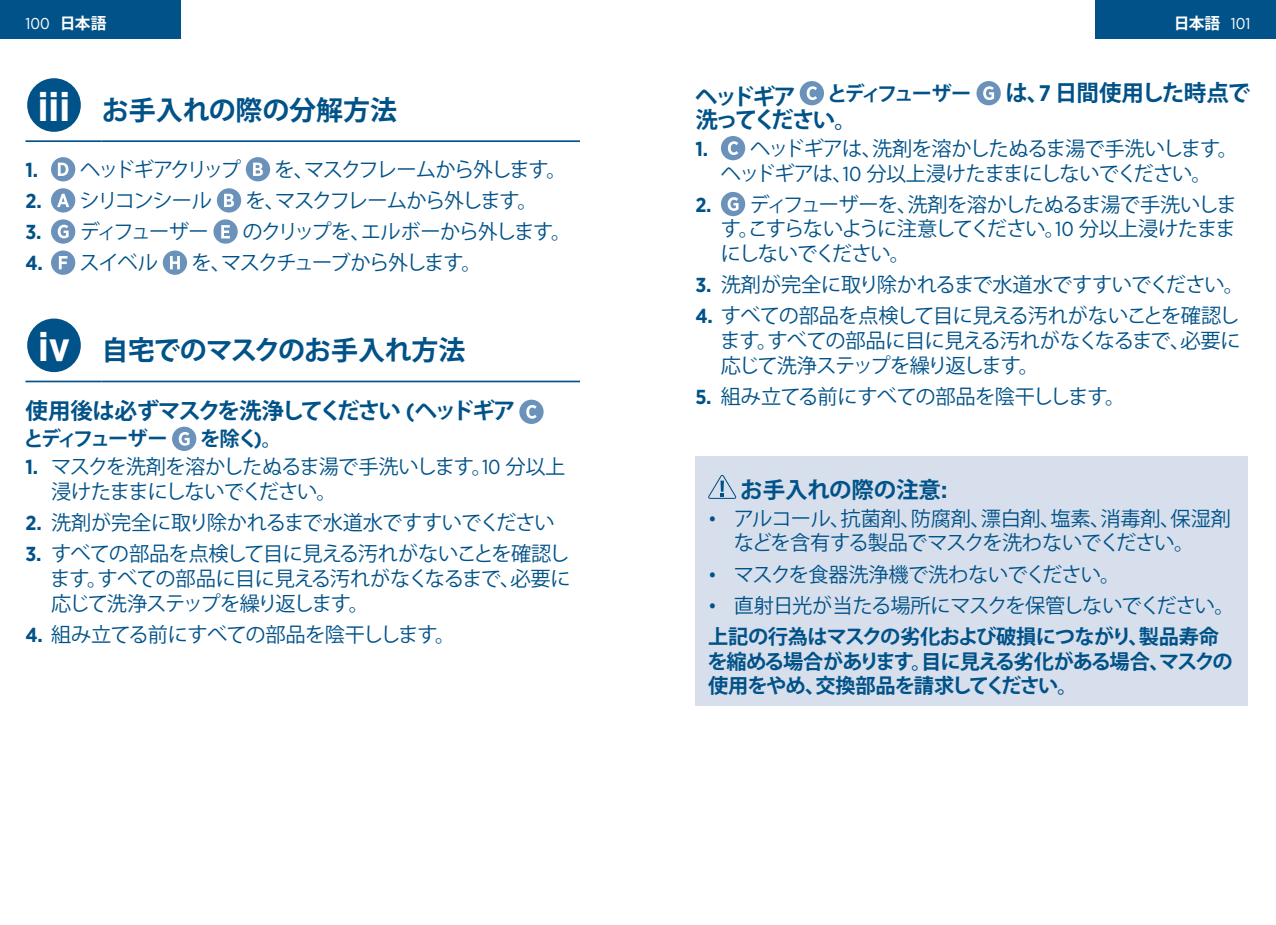
<style>
.page{position:relative;width:1276px;height:925px;background:#fff}
.page>*{position:absolute;margin:0;border:0;box-sizing:border-box;transform-origin:0 0}
.t1{font:700 27px "Koz Go Pro";letter-spacing:-.03em;color:#005288}
.t2{font:700 27px "Koz Go Pro";letter-spacing:-.01em;color:#005288}
.t3{font:700 22.5px "Koz Go Pro";letter-spacing:-.07em;color:#005288}
.t4{font:700 22.5px "Koz Go Pro";letter-spacing:-.03em;color:#005288}
.t5{font:700 22.5px "Koz Go Pro";letter-spacing:-.01em;color:#005288}
.t6{font:700 22.5px "Koz Go Pro";letter-spacing:-.125em;color:#005288}
.t7{font:20.25px/24.8px "Koz Go Pro";letter-spacing:-.05em;color:#005288;text-align:justify}
.t8{font:20.25px/24.8px "Koz Go Pro";letter-spacing:-.02em;color:#005288;text-align:center}
.t9{font:700 20.25px/24.8px "Koz Go Pro";letter-spacing:-.05em;color:#005288}
.t10{font:700 20.25px/31.1px "Koz Go Pro";letter-spacing:-.03em;color:#005288}
.t11{font:20.25px "Koz Go Pro";letter-spacing:-.075em;color:#005288}
.t12{font:20.25px "Koz Go Pro";letter-spacing:-.095em;color:#005288}
.t13{font:700 20.25px "Koz Go Pro";letter-spacing:-.14em;color:#005288}
.t14{font:20.25px "Koz Go Pro";letter-spacing:-.15em;color:#005288}
.t15{font:20.25px "Koz Go Pro";letter-spacing:-.07em;color:#005288}
.t16{font:20.25px "Koz Go Pro";letter-spacing:-.12em;color:#005288}
.t17{font:15.75px "Gotham Narrow";color:#fff}
.t18{font:700 15.75px "Koz Go Pro";color:#fff}
.s1{font-family:"Koz Go Pro";font-weight:700}
.s2{font-family:"Gotham Narrow";font-size:40.27px;color:#fff}
.s3{font-family:"Gotham Narrow";font-weight:700}
.s4{font-family:"Gotham Narrow"}
.s5{font-family:"Gotham Narrow";font-weight:400}
.s6{font-weight:400}
</style>
<div class="page">
<div style="left:0;top:0;width:180px;height:38px;background:#005288"></div>
<div style="left:1095px;top:0;width:181px;height:38px;background:#005288"></div>
<hr style="left:26px;top:140px;width:75px;height:2px;background:#005288">
<hr style="left:101px;top:140px;width:479px;height:2px;background:#005288">
<div style="left:27px;top:78px;width:54px;height:54px;background:#005288;border-radius:50%"></div>
<div style="left:51px;top:157px;width:24px;height:24px;background:#6a92bb;border-radius:50%"></div>
<svg style="left:58px;top:163px;width:10px;height:13px"></svg>
<div style="left:246px;top:157px;width:24px;height:24px;background:#6a92bb;border-radius:50%"></div>
<svg style="left:253px;top:163px;width:10px;height:13px"></svg>
<div style="left:51px;top:188px;width:24px;height:25px;background:#6a92bb;border-radius:50%"></div>
<svg style="left:57px;top:194px;width:12px;height:13px"></svg>
<div style="left:217px;top:188px;width:24px;height:25px;background:#6a92bb;border-radius:50%"></div>
<svg style="left:224px;top:194px;width:10px;height:13px"></svg>
<div style="left:51px;top:219px;width:24px;height:25px;background:#6a92bb;border-radius:50%"></div>
<svg style="left:58px;top:225px;width:11px;height:13px"></svg>
<div style="left:213px;top:219px;width:25px;height:25px;background:#6a92bb;border-radius:50%"></div>
<svg style="left:221px;top:225px;width:9px;height:13px"></svg>
<div style="left:51px;top:250px;width:24px;height:25px;background:#6a92bb;border-radius:50%"></div>
<svg style="left:59px;top:256px;width:8px;height:13px"></svg>
<div style="left:163px;top:250px;width:24px;height:25px;background:#6a92bb;border-radius:50%"></div>
<svg style="left:170px;top:256px;width:10px;height:13px"></svg>
<hr style="left:26px;top:381px;width:75px;height:1px;background:#005288">
<hr style="left:101px;top:381px;width:479px;height:1px;background:#005288">
<div style="left:27px;top:318px;width:54px;height:54px;background:#005288;border-radius:50%"></div>
<div style="left:519px;top:400px;width:24px;height:24px;background:#6a92bb;border-radius:50%"></div>
<svg style="left:526px;top:405px;width:10px;height:14px"></svg>
<div style="left:172px;top:427px;width:24px;height:24px;background:#6a92bb;border-radius:50%"></div>
<svg style="left:179px;top:432px;width:11px;height:14px"></svg>
<div style="left:799px;top:81px;width:25px;height:24px;background:#6a92bb;border-radius:50%"></div>
<svg style="left:806px;top:86px;width:11px;height:14px"></svg>
<div style="left:976px;top:81px;width:24px;height:24px;background:#6a92bb;border-radius:50%"></div>
<svg style="left:983px;top:86px;width:11px;height:14px"></svg>
<div style="left:721px;top:136px;width:24px;height:24px;background:#6a92bb;border-radius:50%"></div>
<svg style="left:728px;top:141px;width:10px;height:14px"></svg>
<div style="left:721px;top:192px;width:24px;height:24px;background:#6a92bb;border-radius:50%"></div>
<svg style="left:727px;top:197px;width:11px;height:14px"></svg>
<div style="left:695px;top:456px;width:553px;height:250px;background:#d7dfec"></div>
<svg style="left:708px;top:475px;width:28px;height:24px"></svg>
<svg style="left:720px;top:481px;width:4px;height:11px"></svg>
<p class="t17" style="left:26px;top:14px;width:82px">100 <span class="s1">日本語</span></p>
<h1 class="t2" style="left:38px;top:93px;width:361px"><span class="s2">iii</span> お手入れの際の分解方法</h1>
<p class="t14" style="left:26px;top:156px;width:217px"><span class="s3">1.</span> ヘッドギアクリップ</p>
<p class="t11" style="left:274px;top:156px;width:294px">を、マスクフレームから外します。</p>
<p class="t15" style="left:26px;top:187px;width:188px"><span class="s3">2.</span> シリコンシール</p>
<p class="t11" style="left:246px;top:187px;width:294px">を、マスクフレームから外します。</p>
<p class="t16" style="left:26px;top:219px;width:185px"><span class="s3">3.</span> ディフューザー</p>
<p class="t11" style="left:242px;top:219px;width:330px">のクリップを、エルボーから外します。</p>
<p class="t7" style="left:26px;top:251px;width:134px"><span class="s3">4.</span> スイベル</p>
<p class="t12" style="left:191px;top:250px;width:291px">を、マスクチューブから外します。</p>
<h1 class="t1" style="left:38px;top:333px;width:429px"><span class="s2">iv</span> 自宅でのマスクのお手入れ方法</h1>
<p class="t3" style="left:26px;top:397px;width:491px">使用後は必ずマスクを洗浄してください <span class="s4">(</span>ヘッドギア</p>
<p class="t13" style="left:23px;top:426px;width:146px">とディフューザー</p>
<p class="t9" style="left:200px;top:428px;width:83px">を除く<span class="s4">)</span>。</p>
<p class="t7" style="left:51px;top:455px;width:516px;text-indent:-26px"><span class="s3">1.</span> マスクを洗剤を溶かしたぬるま湯で手洗いします。<span class="s4">10</span> 分以上浸けたままにしないでください。</p>
<p class="t8" style="left:26px;top:511px;width:531px"><span class="s3">2.</span> 洗剤が完全に取り除かれるまで水道水ですすいでください</p>
<p class="t7" style="left:50px;top:542px;width:522px;text-indent:-25px"><span class="s3">3.</span> すべての部品を点検して目に見える汚れがないことを確認します。すべての部品に目に見える汚れがなくなるまで、必要に応じて洗浄ステップを繰り返します。</p>
<p class="t7" style="left:26px;top:623px;width:431px"><span class="s3">4.</span> 組み立てる前にすべての部品を陰干しします。</p>
<p class="t18" style="left:1173px;top:13px;width:78px">日本語 <span class="s5">101</span></p>
<p class="t3" style="left:695px;top:83px;width:102px">ヘッドギア</p>
<p class="t13" style="left:827px;top:80px;width:146px">とディフューザー</p>
<p class="t4" style="left:1005px;top:78px;width:246px">は、<span class="s4">7</span> 日間使用した時点で</p>
<p class="t6" style="left:695px;top:105px;width:163px">洗ってください。</p>
<p class="t7" style="left:695px;top:137px;width:544px;text-align:center"><span class="s3">1.</span> ヘッドギアは、洗剤を溶かしたぬるま湯で手洗いします。ヘッドギアは、<span class="s4">10</span> 分以上浸けたままにしないでください。</p>
<p class="t7" style="left:721px;top:192px;width:517px;text-indent:-26px"><span class="s3">2.</span> ディフューザーを、洗剤を溶かしたぬるま湯で手洗いします。こすらないように注意してください。<span class="s4">10</span> 分以上浸けたままにしないでください。</p>
<p class="t8" style="left:695px;top:273px;width:550px"><span class="s3">3.</span> 洗剤が完全に取り除かれるまで水道水ですすいでください。</p>
<p class="t7" style="left:720px;top:304px;width:522px;text-indent:-25px"><span class="s3">4.</span> すべての部品を点検して目に見える汚れがないことを確認します。すべての部品に目に見える汚れがなくなるまで、必要に応じて洗浄ステップを繰り返します。</p>
<p class="t7" style="left:695px;top:385px;width:431px"><span class="s3">5.</span> 組み立てる前にすべての部品を陰干しします。</p>
<p class="t5" style="left:740px;top:475px;width:209px">お手入れの際の注意<span class="s4">:</span></p>
<p class="t8" style="left:708px;top:506px;width:524px"><span class="s4">•</span> アルコール、抗菌剤、防腐剤、漂白剤、塩素、消毒剤、保湿剤などを含有する製品でマスクを洗わないでください。</p>
<p class="t7" style="left:708px;top:562px;width:414px"><span class="s4">•</span> マスクを食器洗浄機で洗わないでください。</p>
<p class="t10" style="left:708px;top:591px;width:528px"><span class="s5">•</span> <span class="s6">直射日光が当たる場所にマスクを保管しないでください。</span>上記の行為はマスクの劣化および破損につながり、製品寿命</p>
<p class="t9" style="left:707px;top:650px;width:527px">を縮める場合があります。目に見える劣化がある場合、マスクの使用をやめ、交換部品を請求してください。</p>
</div>
